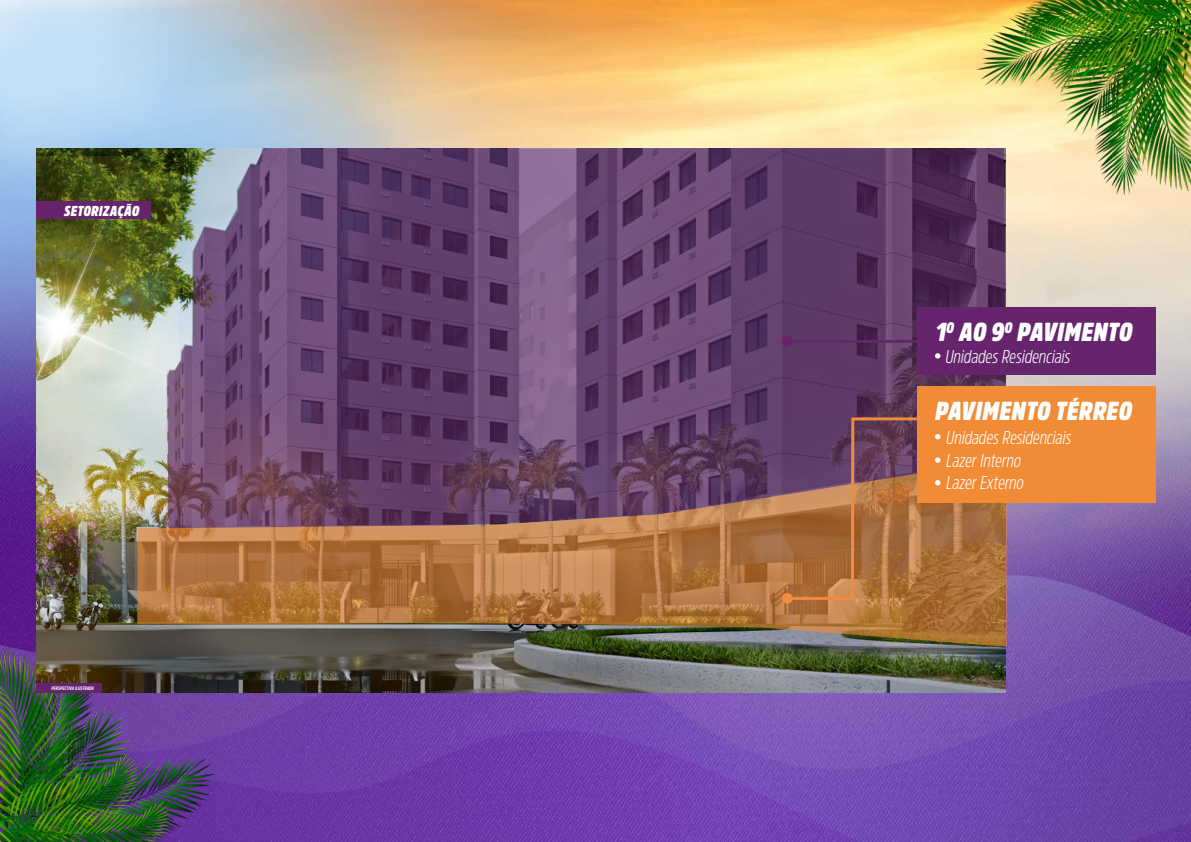
<style>
.page{position:relative;width:1191px;height:842px;background:#fff}
.page>*{position:absolute;margin:0;border:0;box-sizing:border-box;transform-origin:0 0}
.t1{font:italic 900 25.8px "Amsi Pro Cond";letter-spacing:.02em;color:#fff}
.t2{font:italic 300 18.6px/22.3px "Amsi Pro Cond";color:#fff}
.t3{font:italic 900 14.3px "Amsi Pro Cond";letter-spacing:.02em;color:#fff}
.t4{font:italic 700 5px "Amsi Pro Cond";color:#fff}
</style>
<div class="page">
<img style="left:0;top:0;width:1191px;height:842px">
<img style="left:0;top:645px;width:215px;height:197px">
<img style="left:36px;top:148px;width:969px;height:545px">
<svg style="left:167px;top:148px;width:839px;height:311px;background:#66466e"></svg>
<img style="left:137px;top:459px;width:869px;height:188px">
<div style="left:917px;top:307px;width:238px;height:68px;background:#65246c"></div>
<div style="left:917px;top:386px;width:238px;height:116px;background:#f28b35"></div>
<hr style="left:791px;top:340px;width:129px;height:3px;background:#63276b">
<svg style="left:788px;top:416px;width:135px;height:185px;background:#97614a"></svg>
<div style="left:781px;top:336px;width:11px;height:11px;background:#65246c;border-radius:50%"></div>
<div style="left:781px;top:593px;width:11px;height:11px;background:#f08b40;border-radius:50%"></div>
<svg style="left:935px;top:353px;width:5px;height:6px"></svg>
<svg style="left:935px;top:434px;width:5px;height:5px"></svg>
<svg style="left:935px;top:457px;width:5px;height:6px"></svg>
<svg style="left:935px;top:480px;width:5px;height:5px"></svg>
<img style="left:976px;top:0;width:215px;height:194px">
<div style="left:36px;top:202px;width:115px;height:17px;background:#65246c"></div>
<div style="left:36px;top:683px;width:65px;height:10px;background:#65246c"></div>
<p class="t3" style="left:64px;top:201px;width:77px">SETORIZAÇÃO</p>
<p class="t4" style="left:52px;top:685px;width:44px">PERSPECTIVA ILUSTRADA</p>
<h1 class="t1" style="left:935px;top:314px;width:199px">1<sup>O</sup> AO 9<sup>O</sup> PAVIMENTO</h1>
<p class="t2" style="left:945px;top:345px;width:126px">Unidades Residenciais</p>
<h1 class="t1" style="left:935px;top:393px;width:198px">PAVIMENTO TÉRREO</h1>
<p class="t2" style="left:946px;top:426px;width:126px">Unidades Residenciais<br>Lazer Interno<br>Lazer Externo</p>
</div>
